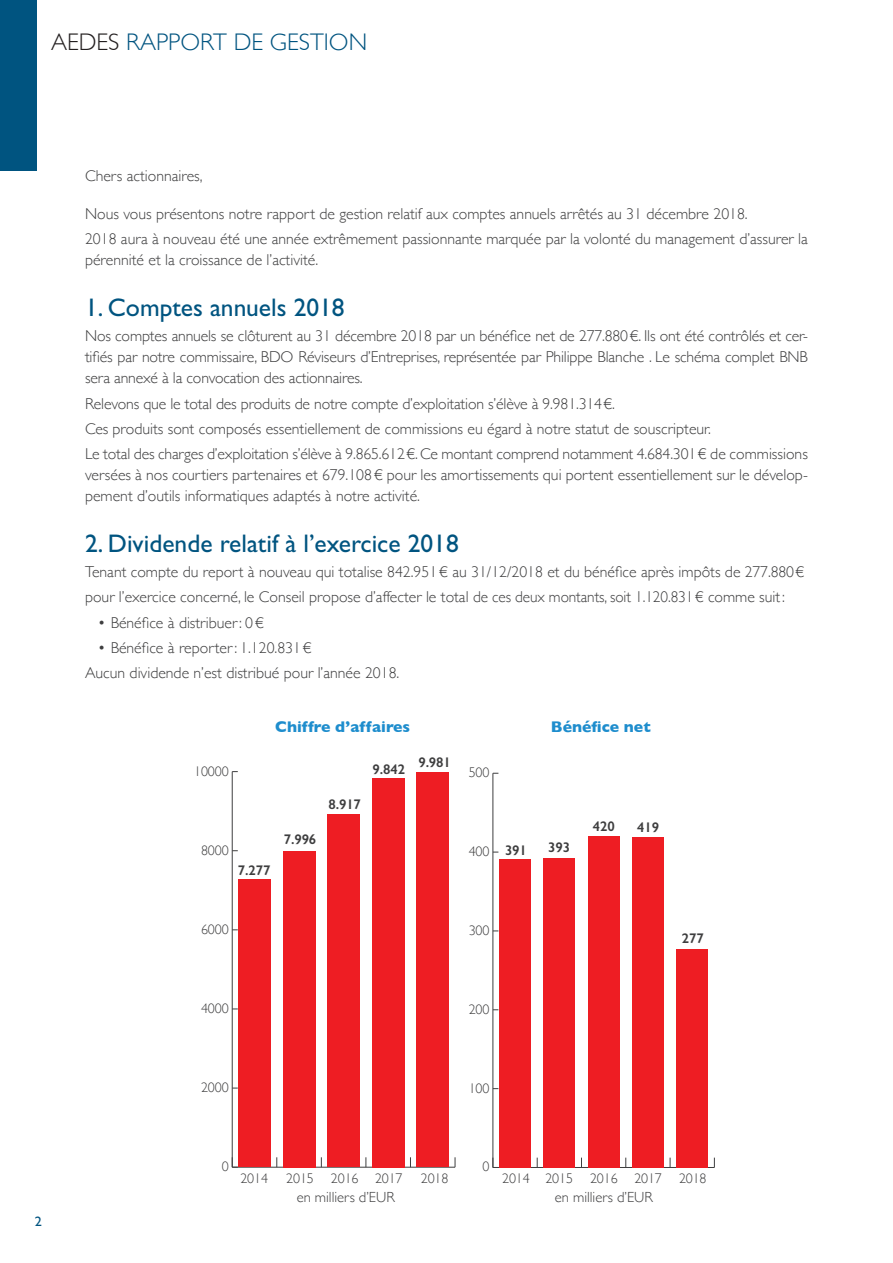
<style>
.page{position:relative;width:893px;height:1263px;background:#fff}
.page>*{position:absolute;margin:0;border:0;box-sizing:border-box;transform-origin:0 0}
.texte{font:25.5px "Gill Sans Std";color:#005480}
.t1{font:300 24px "Gill Sans";color:#005480}
.texte-2{font:300 15.75px/21px "Gill Sans";color:#3e3e3f;text-align:justify}
.t2{font:700 15.75px "Gill Sans";color:#1e8dcd}
.t3{font:300 14.7px "Gill Sans";color:#3e3e3f}
.t4{font:300 13.95px "Gill Sans";letter-spacing:-.01em;color:#3e3e3f}
.t5{font:600 13.95px "Gill Sans";letter-spacing:-.01em;color:#3e3e3f}
.t6{font:13.5px "Gill Sans";color:#005480;scale:1.05 1}
.s1{color:#231f20}
</style>
<div class="page">
<div style="left:0;top:0;width:37px;height:170px;background:#005480"></div>
<hr style="left:232px;top:1167px;width:223px;height:1px;background:#3e3e3f">
<hr style="left:232px;top:772px;width:1px;height:395px;background:#3e3e3f">
<svg style="left:232px;top:1157px;width:6px;height:11px"></svg>
<div style="left:238px;top:879px;width:33px;height:288px;background:#ee1d23"></div>
<div style="left:283px;top:851px;width:32px;height:316px;background:#ee1d23"></div>
<div style="left:328px;top:814px;width:32px;height:353px;background:#ee1d23"></div>
<div style="left:372px;top:778px;width:32px;height:389px;background:#ee1d23"></div>
<div style="left:417px;top:772px;width:32px;height:395px;background:#ee1d23"></div>
<hr style="left:493px;top:1167px;width:221px;height:1px;background:#3e3e3f">
<hr style="left:493px;top:773px;width:1px;height:394px;background:#3e3e3f">
<div style="left:499px;top:859px;width:32px;height:308px;background:#ee1d23"></div>
<div style="left:543px;top:857px;width:32px;height:310px;background:#ee1d23"></div>
<div style="left:588px;top:836px;width:32px;height:331px;background:#ee1d23"></div>
<div style="left:632px;top:837px;width:32px;height:330px;background:#ee1d23"></div>
<div style="left:676px;top:949px;width:32px;height:218px;background:#ee1d23"></div>
<p class="t1" style="left:51px;top:23px;width:318px"><span class="s1">AEDES</span> RAPPORT DE GESTION</p>
<p class="t6" style="left:35px;top:1213px;width:8px">2</p>
<p class="texte-2" style="left:85px;top:165px;width:119px">Chers actionnaires,</p>
<p class="texte-2" style="left:85px;top:203px;width:664px">Nous vous présentons notre rapport de gestion relatif aux comptes annuels arrêtés au 31 décembre 2018.</p>
<p class="texte-2" style="left:85px;top:228px;width:724px">2018 aura à nouveau été une année extrêmement passionnante marquée par la volonté du management d’assurer la pérennité et la croissance de l’activité.</p>
<p class="texte" style="left:85px;top:293px;width:261px">1. Comptes annuels 2018</p>
<p class="texte-2" style="left:85px;top:325px;width:724px">Nos comptes annuels se clôturent au 31 décembre 2018 par un bénéfice net de 277.880€. Ils ont été contrôlés et cer&shy;tifiés par notre commissaire, BDO Réviseurs d’Entreprises, représentée par Philippe Blanche . Le schéma complet BNB sera annexé à la convocation des actionnaires.</p>
<p class="texte-2" style="left:85px;top:392px;width:531px">Relevons que le total des produits de notre compte d’exploitation s’élève à 9.981.314€.</p>
<p class="texte-2" style="left:85px;top:417px;width:627px">Ces produits sont composés essentiellement de commissions eu égard à notre statut de souscripteur.</p>
<p class="texte-2" style="left:85px;top:443px;width:724px">Le total des charges d’exploitation s’élève à 9.865.612€. Ce montant comprend notamment 4.684.301€ de commissions versées à nos courtiers partenaires et 679.108€ pour les amortissements qui portent essentiellement sur le dévelop&shy;pement d’outils informatiques adaptés à notre activité.</p>
<p class="texte" style="left:85px;top:528px;width:375px">2. Dividende relatif à l’exercice 2018</p>
<p class="texte-2" style="left:85px;top:561px;width:721px">Tenant compte du report à nouveau qui totalise 842.951€ au 31/12/2018 et du bénéfice après impôts de 277.880€</p>
<p class="texte-2" style="left:85px;top:586px;width:701px">pour l’exercice concerné, le Conseil propose d’affecter le total de ces deux montants, soit 1.120.831€ comme suit:</p>
<p class="texte-2" style="left:98px;top:611px;width:168px">• Bénéfice à distribuer: 0€</p>
<p class="texte-2" style="left:98px;top:636px;width:215px">• Bénéfice à reporter: 1.120.831€</p>
<p class="texte-2" style="left:85px;top:662px;width:316px">Aucun dividende n’est distribué pour l’année 2018.</p>
<p class="t2" style="left:275px;top:714px;width:136px">Chiffre d’affaires</p>
<p class="t2" style="left:551px;top:714px;width:101px">Bénéfice net</p>
<p class="t4" style="left:194px;top:760px;width:36px">10000</p>
<p class="t5" style="left:373px;top:761px;width:34px">9.842</p>
<p class="t5" style="left:418px;top:753px;width:34px">9.981</p>
<p class="t4" style="left:469px;top:761px;width:22px">500</p>
<p class="t5" style="left:328px;top:796px;width:34px">8.917</p>
<p class="t5" style="left:593px;top:817px;width:23px">420</p>
<p class="t5" style="left:637px;top:819px;width:23px">419</p>
<p class="t4" style="left:201px;top:839px;width:29px">8000</p>
<p class="t5" style="left:284px;top:831px;width:34px">7.996</p>
<p class="t4" style="left:469px;top:840px;width:22px">400</p>
<p class="t5" style="left:505px;top:841px;width:23px">391</p>
<p class="t5" style="left:548px;top:839px;width:23px">393</p>
<p class="t5" style="left:238px;top:861px;width:34px">7.277</p>
<p class="t4" style="left:201px;top:918px;width:29px">6000</p>
<p class="t4" style="left:469px;top:919px;width:22px">300</p>
<p class="t5" style="left:682px;top:930px;width:23px">277</p>
<p class="t4" style="left:201px;top:997px;width:29px">4000</p>
<p class="t4" style="left:469px;top:998px;width:22px">200</p>
<p class="t4" style="left:201px;top:1076px;width:29px">2000</p>
<p class="t4" style="left:469px;top:1077px;width:22px">100</p>
<p class="t4" style="left:222px;top:1155px;width:9px">0</p>
<p class="t4" style="left:482px;top:1156px;width:9px">0</p>
<p class="t4" style="left:240px;top:1167px;width:29px">2014</p>
<p class="t4" style="left:286px;top:1167px;width:118px">2015 2016 2017</p>
<p class="t4" style="left:421px;top:1167px;width:29px">2018</p>
<p class="t4" style="left:502px;top:1167px;width:206px">2014 2015 2016 2017 2018</p>
<p class="t3" style="left:297px;top:1185px;width:100px">en milliers d’EUR</p>
<p class="t3" style="left:555px;top:1185px;width:100px">en milliers d’EUR</p>
</div>
